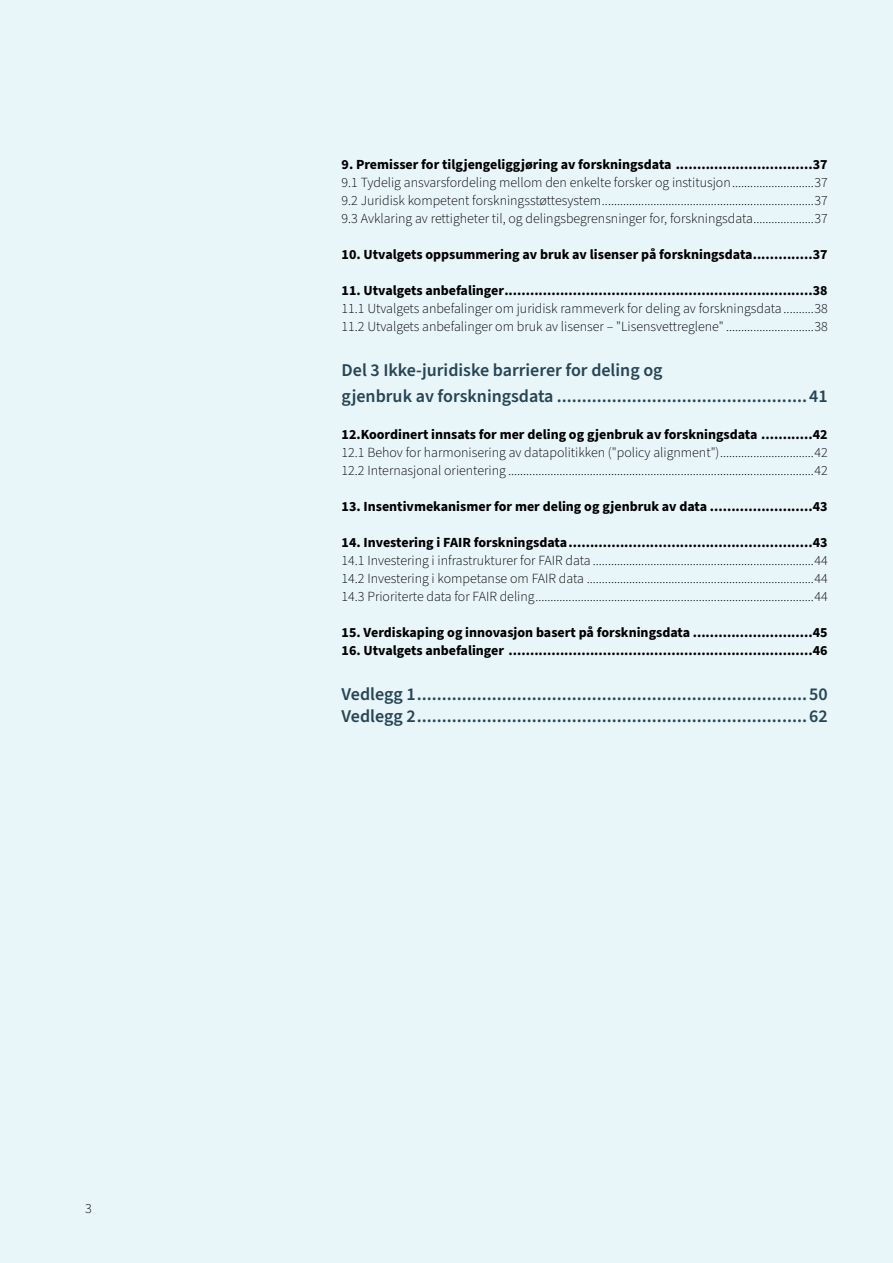
<style>
.page{position:relative;width:893px;height:1263px;background:#e8f5f9}
.page>*{position:absolute;margin:0;border:0;box-sizing:border-box;transform-origin:0 0}
.t1{font:600 18px/26.7px "Source Sans Pro";color:#274555}
.t2{font:300 13.95px/18px "Source Sans Pro";color:#000;text-align:justify}
.t3{font:700 13.95px "Source Sans Pro";color:#000}
</style>
<div class="page">
<p class="t2" style="left:85px;top:1199px;width:8px">3</p>
<p class="t3" style="left:342px;top:154px;width:488px">9. Premisser for tilgjengeliggjøring av forskningsdata ................................37</p>
<p class="t2" style="left:342px;top:173px;width:488px">9.1 Tydelig ansvarsfordeling mellom den enkelte forsker og institusjon...........................37<br>9.2 Juridisk kompetent forskningsstøttesystem......................................................................37<br>9.3 Avklaring av rettigheter til, og delingsbegrensninger for, forskningsdata....................37</p>
<p class="t3" style="left:342px;top:244px;width:488px">10. Utvalgets oppsummering av bruk av lisenser på forskningsdata..............37</p>
<p class="t3" style="left:342px;top:280px;width:488px">11. Utvalgets anbefalinger........................................................................38</p>
<p class="t2" style="left:342px;top:299px;width:488px">11.1 Utvalgets anbefalinger om juridisk rammeverk for deling av forskningsdata ..........38<br>11.2 Utvalgets anbefalinger om bruk av lisenser – "Lisensvettreglene" .............................38</p>
<p class="t1" style="left:342px;top:357px;width:488px">Del 3 Ikke-juridiske barrierer for deling og<br>gjenbruk av forskningsdata ..................................................41</p>
<p class="t3" style="left:342px;top:424px;width:488px">12.Koordinert innsats for mer deling og gjenbruk av forskningsdata ............42</p>
<p class="t2" style="left:342px;top:443px;width:488px">12.1 Behov for harmonisering av datapolitikken ("policy alignment")...............................42<br>12.2 Internasjonal orientering .....................................................................................................42</p>
<p class="t3" style="left:342px;top:496px;width:488px">13. Insentivmekanismer for mer deling og gjenbruk av data ........................43</p>
<p class="t3" style="left:342px;top:532px;width:488px">14. Investering i FAIR forskningsdata.........................................................43</p>
<p class="t2" style="left:342px;top:551px;width:488px">14.1 Investering i infrastrukturer for FAIR data .........................................................................44<br>14.2 Investering i kompetanse om FAIR data ...........................................................................44<br>14.3 Prioriterte data for FAIR deling............................................................................................44</p>
<p class="t3" style="left:342px;top:622px;width:488px">15. Verdiskaping og innovasjon basert på forskningsdata ............................45</p>
<p class="t3" style="left:342px;top:640px;width:488px">16. Utvalgets anbefalinger .......................................................................46</p>
<p class="t1" style="left:342px;top:683px;width:488px;line-height:22.5px">Vedlegg 1..............................................................................50<br>Vedlegg 2..............................................................................62</p>
</div>
